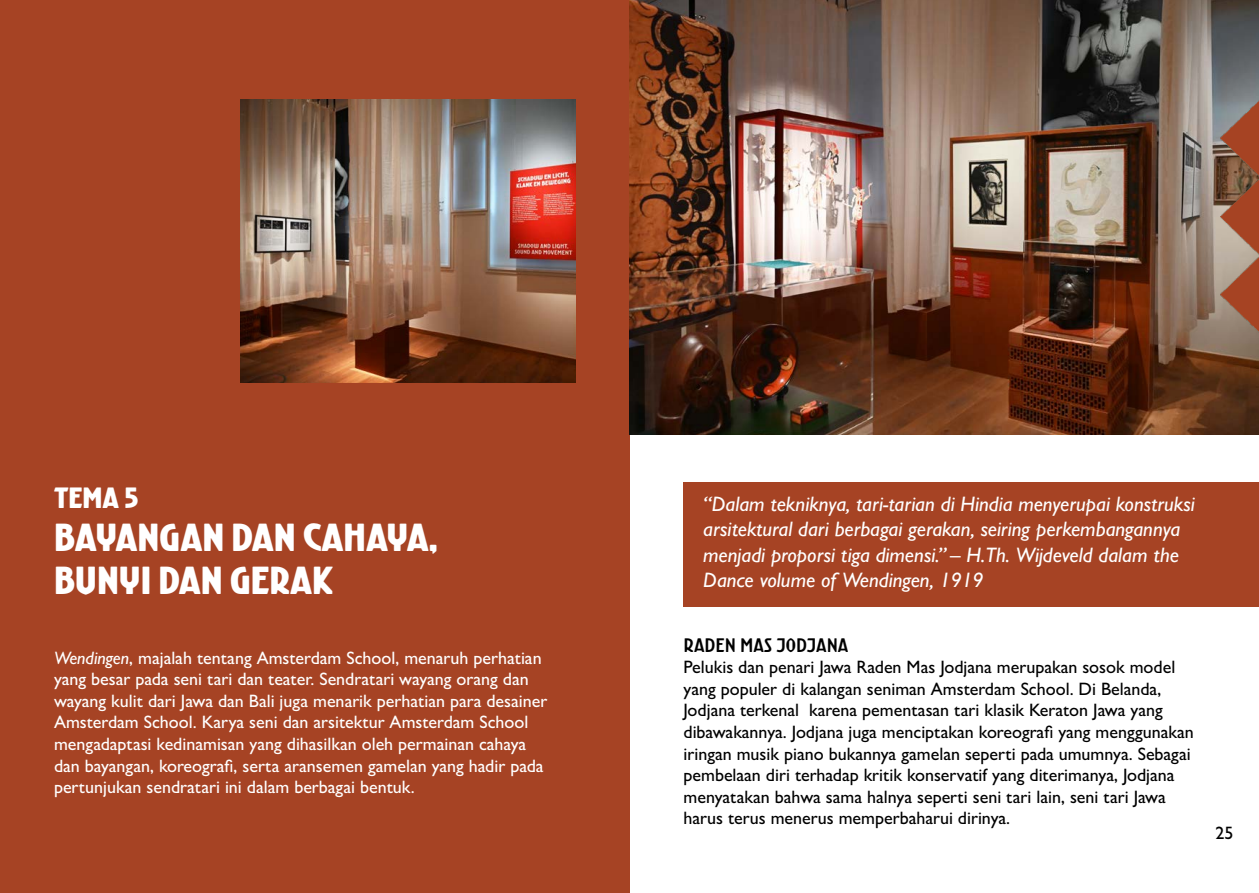
<style>
.page{position:relative;width:1259px;height:893px;background:#fff}
.page>*{position:absolute;margin:0;border:0;box-sizing:border-box;transform-origin:0 0}
.t1{font:36px/43.2px "Kurversbrug";color:#fff}
.t2{font:27px "Kurversbrug";color:#fff}
.t3{font:italic 500 21px/25.2px "Gill Sans";color:#fff}
.t4{font:500 18px/21.6px "Gill Sans";color:#000}
.t5{font:500 18px/21.6px "Gill Sans";color:#fff}
.t6{font:300 18px "Kurversbrug";color:#000}
.s1{font-style:italic}
</style>
<div class="page">
<div style="left:0;top:0;width:629px;height:893px;background:#a64324"></div>
<div style="left:683px;top:482px;width:576px;height:124px;background:#a64324"></div>
<img style="left:240px;top:99px;width:335px;height:283px">
<img style="left:629px;top:0;width:630px;height:434px">
<img style="left:1220px;top:99px;width:39px;height:233px">
<p class="t2" style="left:54px;top:480px;width:86px">TEMA 5</p>
<p class="t1" style="left:54px;top:515px;width:385px">BAYANGAN DAN CAHAYA,<br>BUNYI DAN GERAK</p>
<p class="t5" style="left:54px;top:646px;width:495px"><span class="s1">Wendingen</span>, majalah tentang Amsterdam School, menaruh perhatian yang besar pada seni tari dan teater. Sendratari wayang orang dan wayang kulit dari Jawa dan Bali juga menarik perhatian para desainer Amsterdam School. Karya seni dan arsitektur Amsterdam School mengadaptasi kedinamisan yang dihasilkan oleh permainan cahaya dan bayangan, koreografi, serta aransemen gamelan yang hadir pada pertunjukan sendratari ini dalam berbagai bentuk.</p>
<p class="t3" style="left:703px;top:491px;width:493px">“Dalam tekniknya, tari-tarian di Hindia menyerupai konstruksi arsitektural dari berbagai gerakan, seiring perkembangannya menjadi proporsi tiga dimensi.” – H.Th. Wijdeveld dalam the Dance volume of Wendingen, 1919</p>
<p class="t6" style="left:683px;top:633px;width:166px">RADEN MAS JODJANA</p>
<p class="t4" style="left:683px;top:656px;width:512px">Pelukis dan penari Jawa Raden Mas Jodjana merupakan sosok model yang populer di kalangan seniman Amsterdam School. Di Belanda, Jodjana terkenal karena pementasan tari klasik Keraton Jawa yang dibawakannya. Jodjana juga menciptakan koreografi yang menggunakan iringan musik piano bukannya gamelan seperti pada umumnya. Sebagai pembelaan diri terhadap kritik konservatif yang diterimanya, Jodjana menyatakan bahwa sama halnya seperti seni tari lain, seni tari Jawa harus terus menerus memperbaharui dirinya.</p>
<p class="t4" style="left:1215px;top:822px;width:19px">25</p>
</div>
